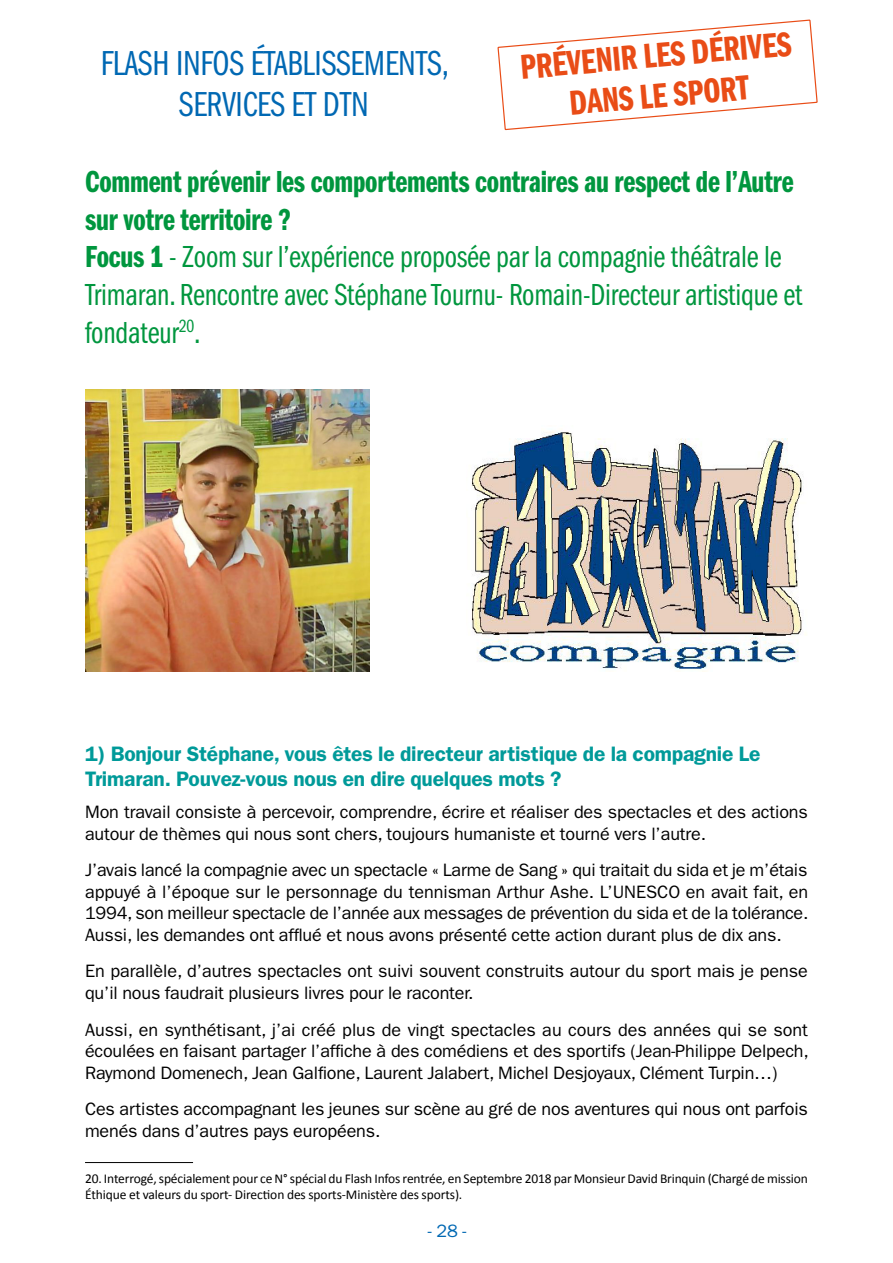
<style>
.page{position:relative;width:893px;height:1263px;background:#fff}
.page>*{position:absolute;margin:0;border:0;box-sizing:border-box;transform-origin:0 0}
.t1{font:35.85px/41px "ITC Franklin Gothic Std Bk Cp";letter-spacing:-.005em;color:#0068b3;text-align:center}
.t2{font:35.85px/40px "ITC Franklin Gothic Std Dm Cp";color:#e94c16;text-align:center}
.t3{font:31.5px/37.8px "ITC Franklin Gothic Std Bk Cp";letter-spacing:-.005em;color:#00963e}
.t4{font:31.5px/37.8px "ITC Franklin Gothic Std Dm Cp";letter-spacing:-.005em;color:#00963e}
.t5{font:600 21px/25.2px "ITC Franklin Gothic Std";letter-spacing:-.01em;color:#009a99}
.t6{font:18px/21.6px "ITC Franklin Gothic Std";letter-spacing:-.01em;color:#000}
.t7{font:18px "ITC Franklin Gothic Std";color:#0068b3}
.t8{font:13.5px/16.2px "Calibri";letter-spacing:-.01em;color:#000}
.s1{font-family:"ITC Franklin Gothic Std Dm Cp"}
</style>
<div class="page">
<svg style="left:497px;top:20px;width:321px;height:110px"></svg>
<img style="left:85px;top:390px;width:285px;height:281px">
<img style="left:471px;top:431px;width:335px;height:238px">
<hr style="left:85px;top:1162px;width:108px;height:1px;background:#000">
<h1 class="t1" style="left:101px;top:43px;width:350px">FLASH INFOS ÉTABLISSEMENTS,<br>SERVICES ET DTN</h1>
<h1 class="t2" style="left:519px;top:48px;width:273px;rotate:-5deg">PRÉVENIR LES DÉRIVES<br>DANS LE SPORT</h1>
<h2 class="t4" style="left:85px;top:163px;width:710px">Comment prévenir les comportements contraires au respect de l’Autre sur votre territoire ?</h2>
<h2 class="t3" style="left:85px;top:239px;width:719px"><span class="s1">Focus 1</span> - Zoom sur l’expérience proposée par la compagnie théâtrale le<br>Trimaran. Rencontre avec Stéphane Tournu- Romain-Directeur artistique et fondateur<sup>20</sup>.</h2>
<p class="t5" style="left:85px;top:741px;width:677px">1) Bonjour Stéphane, vous êtes le directeur artistique de la compagnie Le<br>Trimaran. Pouvez-vous nous en dire quelques mots ?</p>
<p class="t6" style="left:85px;top:801px;width:724px">Mon travail consiste à percevoir, comprendre, écrire et réaliser des spectacles et des actions autour de thèmes qui nous sont chers, toujours humaniste et tourné vers l’autre.</p>
<p class="t6" style="left:85px;top:859px;width:725px;text-align:justify">J’avais lancé la compagnie avec un spectacle « Larme de Sang » qui traitait du sida et je m’étais appuyé à l’époque sur le personnage du tennisman Arthur Ashe. L’UNESCO en avait fait, en 1994, son meilleur spectacle de l’année aux messages de prévention du sida et de la tolérance.<br>Aussi, les demandes ont afflué et nous avons présenté cette action durant plus de dix ans.</p>
<p class="t6" style="left:85px;top:961px;width:724px">En parallèle, d’autres spectacles ont suivi souvent construits autour du sport mais je pense qu’il nous faudrait plusieurs livres pour le raconter.</p>
<p class="t6" style="left:85px;top:1019px;width:725px;text-align:justify">Aussi, en synthétisant, j’ai créé plus de vingt spectacles au cours des années qui se sont écoulées en faisant partager l’affiche à des comédiens et des sportifs (Jean-Philippe Delpech, Raymond Domenech, Jean Galfione, Laurent Jalabert, Michel Desjoyaux, Clément Turpin…)</p>
<p class="t6" style="left:85px;top:1098px;width:724px">Ces artistes accompagnant les jeunes sur scène au gré de nos aventures qui nous ont parfois menés dans d’autres pays européens.</p>
<p class="t8" style="left:85px;top:1170px;width:724px">20. Interrogé, spécialement pour ce N° spécial du Flash Infos rentrée, en Septembre 2018 par Monsieur David Brinquin (Chargé de mission<br>Éthique et valeurs du sport- Direction des sports-Ministère des sports).</p>
<p class="t7" style="left:428px;top:1221px;width:40px">- 28 -</p>
</div>
